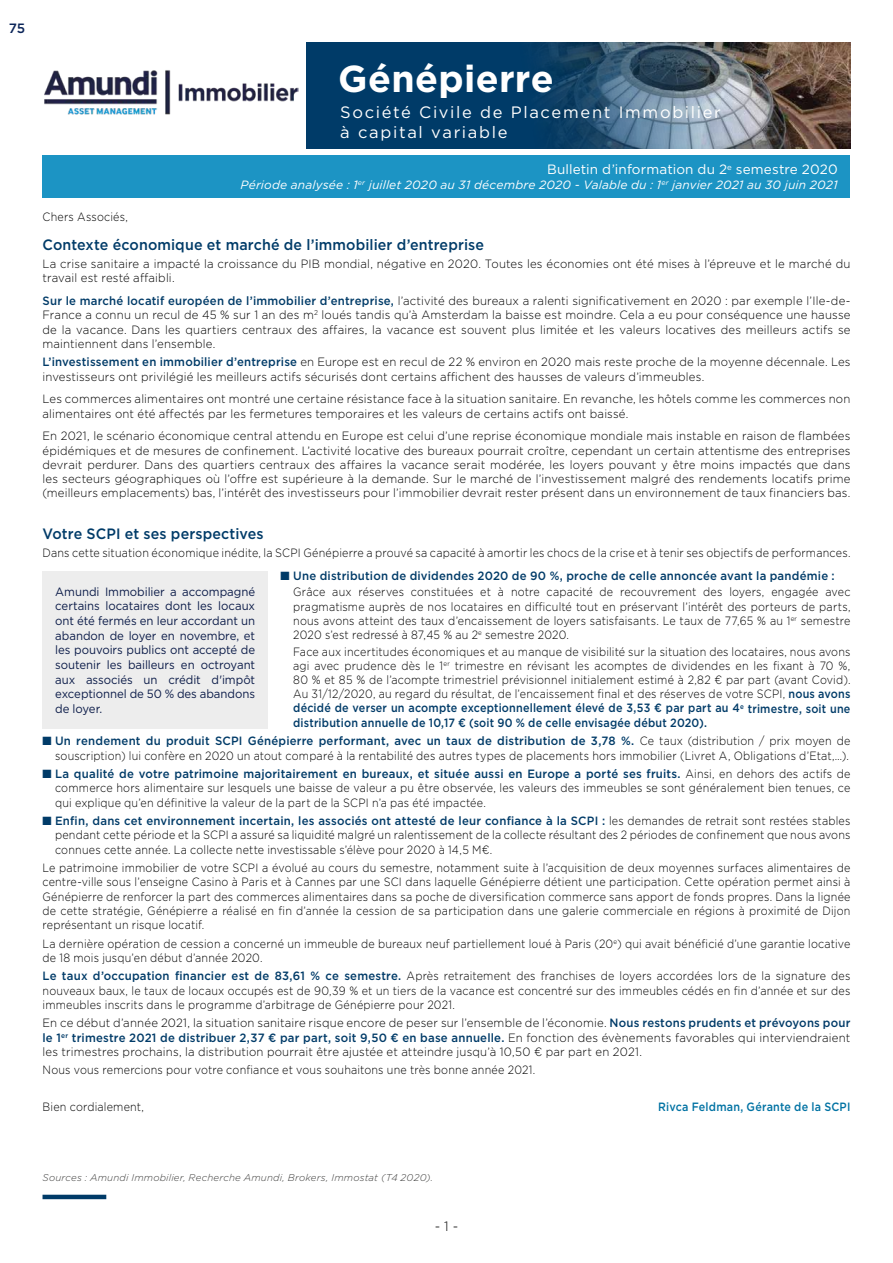
<style>
.page{position:relative;width:893px;height:1263px;background:#fff}
.page>*{position:absolute;margin:0;border:0;box-sizing:border-box;transform-origin:0 0}
.t1{font:700 37.5px "Gotham";letter-spacing:.01em;color:#fff}
.t2{font:16.5px/19.8px "Gotham";letter-spacing:.1em;color:#fff}
.t3{font:500 15px "Gotham";letter-spacing:.01em;color:#003b68;scale:.95 1}
.t4{font:13.5px "Gotham";letter-spacing:.01em;color:#fff}
.t5{font:300 13.5px "Gotham";color:#000}
.t6{font:500 13.5px "Gotham";color:#0b2559}
.t7{font:300 12px/14.2px "Gotham";letter-spacing:.015em;color:#000;text-align:justify;scale:.9 1}
.t8{font:300 12px/14.2px "Gotham";letter-spacing:.015em;color:#000;scale:.95 1}
.t9{font:12px/14.7px "Gotham";letter-spacing:-.005em;color:#0c1c49;text-align:justify;scale:.95 1}
.t10{font:italic 12px "Gotham";letter-spacing:.01em;color:#fff}
.t11{font:500 12px "Gotham";letter-spacing:.02em;color:#0072a3;scale:.9 1}
.t12{font:italic 300 9.75px "Gotham";letter-spacing:.02em;color:#3c3c3b}
.s1{font-weight:500;color:#003b68}
.s2{color:#003b68}
</style>
<div class="page">
<hr style="left:43px;top:1195px;width:63px;height:4px;background:#003b68">
<div style="left:306px;top:43px;width:544px;height:106px;background:#003b68"></div>
<img style="left:542px;top:43px;width:308px;height:106px">
<div style="left:322px;top:46px;width:249px;height:70px;background:#003b68"></div>
<div style="left:43px;top:155px;width:807px;height:43px;background:#1c94c4"></div>
<img style="left:44px;top:70px;width:255px;height:45px">
<div style="left:43px;top:571px;width:225px;height:157px;background:#ededed"></div>
<p class="t6" style="left:9px;top:19px;width:18px">75</p>
<h1 class="t1" style="left:338px;top:54px;width:217px">Génépierre</h1>
<h2 class="t2" style="left:340px;top:102px;width:382px">Société Civile de Placement Immobilier à capital variable</h2>
<p class="t4" style="left:547px;top:161px;width:292px">Bulletin d’information du 2<sup>e</sup> semestre 2020</p>
<p class="t10" style="left:240px;top:177px;width:599px">Période analysée : 1<sup>er</sup> juillet 2020 au 31 décembre 2020 - Valable du : 1<sup>er</sup> janvier 2021 au 30 juin 2021</p>
<p class="t7" style="left:43px;top:209px;width:96px">Chers Associés,</p>
<p class="t3" style="left:43px;top:235px;width:466px">Contexte économique et marché de l’immobilier d’entreprise</p>
<p class="t8" style="left:43px;top:256px;width:852px">La crise sanitaire a impacté la croissance du PIB mondial, négative en 2020. Toutes les économies ont été mises à l’épreuve et le marché du travail est resté affaibli.</p>
<p class="t8" style="left:43px;top:293px;width:852px;text-align:justify"><span class="s1">Sur le marché locatif européen de l’immobilier d’entreprise,</span> l’activité des bureaux a ralenti significativement en 2020 : par exemple l’Ile-de-France a connu un recul de 45 % sur 1 an des m<sup>2</sup> loués tandis qu’à Amsterdam la baisse est moindre. Cela a eu pour conséquence une hausse de la vacance. Dans les quartiers centraux des affaires, la vacance est souvent plus limitée et les valeurs locatives des meilleurs actifs se maintiennent dans l’ensemble.</p>
<p class="t8" style="left:43px;top:355px;width:852px"><span class="s1">L’investissement en immobilier d’entreprise</span> en Europe est en recul de 22 % environ en 2020 mais reste proche de la moyenne décennale. Les investisseurs ont privilégié les meilleurs actifs sécurisés dont certains affichent des hausses de valeurs d’immeubles.</p>
<p class="t8" style="left:43px;top:392px;width:852px">Les commerces alimentaires ont montré une certaine résistance face à la situation sanitaire. En revanche, les hôtels comme les commerces non alimentaires ont été affectés par les fermetures temporaires et les valeurs de certains actifs ont baissé.</p>
<p class="t8" style="left:43px;top:429px;width:852px;text-align:justify">En 2021, le scénario économique central attendu en Europe est celui d’une reprise économique mondiale mais instable en raison de flambées épidémiques et de mesures de confinement. L’activité locative des bureaux pourrait croître, cependant un certain attentisme des entreprises devrait perdurer. Dans des quartiers centraux des affaires la vacance serait modérée, les loyers pouvant y être moins impactés que dans les secteurs géographiques où l’offre est supérieure à la demande. Sur le marché de l’investissement malgré des rendements locatifs prime (meilleurs emplacements) bas, l’intérêt des investisseurs pour l’immobilier devrait rester présent dans un environnement de taux financiers bas.</p>
<p class="t3" style="left:43px;top:524px;width:234px">Votre SCPI et ses perspectives</p>
<p class="t7" style="left:43px;top:545px;width:899px">Dans cette situation économique inédite, la SCPI Génépierre a prouvé sa capacité à amortir les chocs de la crise et à tenir ses objectifs de performances.</p>
<p class="t7" style="left:293px;top:567px;width:621px;line-height:16.4px;text-indent:-13px"><span class="s2">■</span> <span class="s1">Une distribution de dividendes 2020 de 90 %, proche de celle annoncée avant la pandémie :<br></span>Grâce aux réserves constituées et à notre capacité de recouvrement des loyers, engagée avec</p>
<p class="t7" style="left:293px;top:599px;width:621px">pragmatisme auprès de nos locataires en difficulté tout en préservant l’intérêt des porteurs de parts, nous avons atteint des taux d’encaissement de loyers satisfaisants. Le taux de 77,65 % au 1<sup>er</sup> semestre 2020 s’est redressé à 87,45 % au 2<sup>e</sup> semestre 2020.</p>
<p class="t7" style="left:293px;top:644px;width:621px">Face aux incertitudes économiques et au manque de visibilité sur la situation des locataires, nous avons agi avec prudence dès le 1<sup>er</sup> trimestre en révisant les acomptes de dividendes en les fixant à 70 %, 80 % et 85 % de l’acompte trimestriel prévisionnel initialement estimé à 2,82 € par part (avant Covid).<br>Au 31/12/2020, au regard du résultat, de l’encaissement final et des réserves de votre SCPI, <span class="s1">nous avons décidé de verser un acompte exceptionnellement élevé de 3,53 € par part au 4</span><sup>e</sup> <span class="s1">trimestre, soit une distribution annuelle de 10,17 € (soit 90 % de celle envisagée début 2020).</span></p>
<p class="t7" style="left:43px;top:733px;width:899px;text-align:right"><span class="s2">■</span> <span class="s1">Un rendement du produit SCPI Génépierre performant, avec un taux de distribution de 3,78 %.</span> Ce taux (distribution / prix moyen de souscription) lui confère en 2020 un atout comparé à la rentabilité des autres types de placements hors immobilier (Livret A, Obligations d’Etat,…).</p>
<p class="t7" style="left:55px;top:766px;width:885px;text-indent:-13px"><span class="s2">■</span> <span class="s1">La qualité de votre patrimoine majoritairement en bureaux, et située aussi en Europe a porté ses fruits.</span> Ainsi, en dehors des actifs de commerce hors alimentaire sur lesquels une baisse de valeur a pu être observée, les valeurs des immeubles se sont généralement bien tenues, ce qui explique qu’en définitive la valeur de la part de la SCPI n’a pas été impactée.</p>
<p class="t7" style="left:55px;top:813px;width:885px;text-indent:-13px"><span class="s2">■</span> <span class="s1">Enfin, dans cet environnement incertain, les associés ont attesté de leur confiance à la SCPI :</span> les demandes de retrait sont restées stables pendant cette période et la SCPI a assuré sa liquidité malgré un ralentissement de la collecte résultant des 2 périodes de confinement que nous avons connues cette année. La collecte nette investissable s’élève pour 2020 à 14,5 M€.</p>
<p class="t7" style="left:43px;top:860px;width:899px">Le patrimoine immobilier de votre SCPI a évolué au cours du semestre, notamment suite à l’acquisition de deux moyennes surfaces alimentaires de centre-ville sous l’enseigne Casino à Paris et à Cannes par une SCI dans laquelle Génépierre détient une participation. Cette opération permet ainsi à Génépierre de renforcer la part des commerces alimentaires dans sa poche de diversification commerce sans apport de fonds propres. Dans la lignée de cette stratégie, Génépierre a réalisé en fin d’année la cession de sa participation dans une galerie commerciale en régions à proximité de Dijon représentant un risque locatif.</p>
<p class="t7" style="left:43px;top:936px;width:899px">La dernière opération de cession a concerné un immeuble de bureaux neuf partiellement loué à Paris (20<sup>e</sup>) qui avait bénéficié d’une garantie locative de 18 mois jusqu’en début d’année 2020.</p>
<p class="t7" style="left:43px;top:968px;width:899px"><span class="s1">Le taux d’occupation financier est de 83,61 % ce semestre.</span> Après retraitement des franchises de loyers accordées lors de la signature des nouveaux baux, le taux de locaux occupés est de 90,39 % et un tiers de la vacance est concentré sur des immeubles cédés en fin d’année et sur des immeubles inscrits dans le programme d’arbitrage de Génépierre pour 2021.</p>
<p class="t8" style="left:43px;top:1015px;width:852px;text-align:justify">En ce début d’année 2021, la situation sanitaire risque encore de peser sur l’ensemble de l’économie. <span class="s1">Nous restons prudents et prévoyons pour le 1</span><sup>er</sup> <span class="s1">trimestre 2021 de distribuer 2,37 € par part, soit 9,50 € en base annuelle.</span> En fonction des évènements favorables qui interviendraient les trimestres prochains, la distribution pourrait être ajustée et atteindre jusqu’à 10,50 € par part en 2021.</p>
<p class="t7" style="left:43px;top:1062px;width:549px">Nous vous remercions pour votre confiance et vous souhaitons une très bonne année 2021.</p>
<p class="t7" style="left:43px;top:1099px;width:114px">Bien cordialement,</p>
<p class="t11" style="left:658px;top:1099px;width:215px">Rivca Feldman, Gérante de la SCPI</p>
<p class="t9" style="left:55px;top:584px;width:212px">Amundi Immobilier a accompagné certains locataires dont les locaux ont été fermés en leur accordant un abandon de loyer en novembre, et les pouvoirs publics ont accepté de soutenir les bailleurs en octroyant aux associés un crédit d'impôt exceptionnel de 50 % des abandons de loyer.</p>
<p class="t12" style="left:43px;top:1172px;width:392px">Sources : Amundi Immobilier, Recherche Amundi, Brokers, Immostat (T4 2020).</p>
<p class="t5" style="left:435px;top:1218px;width:25px">- 1 -</p>
</div>
